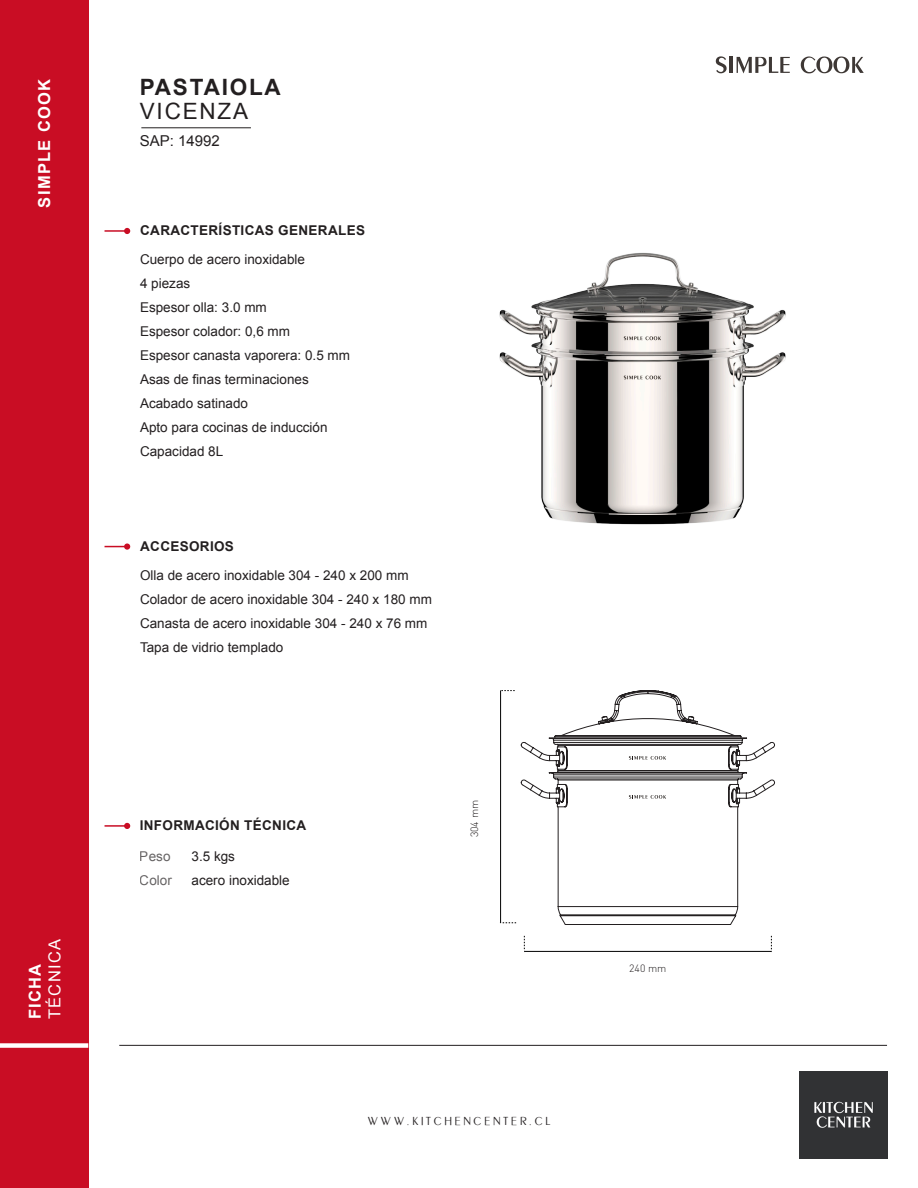
<style>
.page{position:relative;width:918px;height:1188px;background:#fff}
.page>*{position:absolute;margin:0;border:0;box-sizing:border-box;transform-origin:0 0}
.t1{font:700 22.5px "Arial";letter-spacing:.08em;color:#231f20}
.t2{font:22.5px "Arial";letter-spacing:.08em;color:#231f20}
.t3{font:700 16.5px "Arial";letter-spacing:.08em;color:#fff}
.t4{font:16.5px "Arial";letter-spacing:.08em;color:#fff}
.t5{font:15px "Arial";color:#231f20}
.t6{font:13.5px/24px "Arial";color:#231f20}
.t7{font:700 13.5px "Arial";letter-spacing:.025em;color:#231f20}
.t8{font:12.45px "Peignot";letter-spacing:.175em;color:#231f20}
.t9{font:300 10.5px "DIN";color:#231f20}
</style>
<div class="page">
<hr style="left:119px;top:1045px;width:768px;height:1px;background:#231f20">
<img style="left:800px;top:1072px;width:87px;height:87px">
<hr style="left:141px;top:127px;width:110px;height:1px;background:#231f20">
<div style="left:0;top:0;width:88px;height:1188px;background:#c90d24"></div>
<div style="left:0;top:1043px;width:88px;height:5px;background:#fff"></div>
<svg style="left:716px;top:56px;width:11px;height:17px"></svg>
<hr style="left:730px;top:57px;width:3px;height:16px;background:#3e3835">
<svg style="left:737px;top:57px;width:53px;height:16px"></svg>
<svg style="left:801px;top:56px;width:63px;height:17px"></svg>
<hr style="left:105px;top:230px;width:21px;height:2px;background:#c90d24">
<svg style="left:124px;top:228px;width:6px;height:6px"></svg>
<svg style="left:105px;top:546px;width:19px;height:1px"></svg>
<div style="left:124px;top:543px;width:6px;height:7px;background:#c90d24;border-radius:50%"></div>
<hr style="left:105px;top:825px;width:21px;height:2px;background:#c90d24">
<svg style="left:124px;top:823px;width:6px;height:6px"></svg>
<hr style="left:500px;top:690px;width:1px;height:233px;background:#000001">
<svg style="left:771px;top:936px;width:1px;height:16px"></svg>
<hr style="left:524px;top:951px;width:247px;height:1px;background:#000001">
<svg style="left:524px;top:936px;width:1px;height:16px"></svg>
<img style="left:499px;top:252px;width:287px;height:273px">
<svg style="left:557px;top:907px;width:182px;height:18px"></svg>
<svg style="left:521px;top:690px;width:254px;height:217px"></svg>
<svg style="left:553px;top:736px;width:190px;height:68px"></svg>
<p class="t3" style="left:33px;top:208px;width:130px;rotate:-90deg">SIMPLE COOK</p>
<p class="t4" style="left:44px;top:1019px;width:82px;rotate:-90deg">TÉCNICA</p>
<p class="t3" style="left:24px;top:1019px;width:57px;rotate:-90deg">FICHA</p>
<h1 class="t1" style="left:140px;top:73px;width:143px">PASTAIOLA</h1>
<h1 class="t2" style="left:140px;top:97px;width:110px">VICENZA</h1>
<p class="t5" style="left:140px;top:131px;width:82px">SAP: 14992</p>
<p class="t7" style="left:140px;top:222px;width:226px">CARACTERÍSTICAS GENERALES</p>
<p class="t6" style="left:140px;top:247px;width:167px">Cuerpo de acero inoxidable</p>
<p class="t6" style="left:140px;top:271px;width:52px">4 piezas</p>
<p class="t6" style="left:140px;top:295px;width:128px">Espesor olla: 3.0 mm</p>
<p class="t6" style="left:140px;top:319px;width:152px">Espesor colador: 0,6 mm</p>
<p class="t6" style="left:140px;top:343px;width:212px">Espesor canasta vaporera: 0.5 mm</p>
<p class="t6" style="left:140px;top:367px;width:170px">Asas de finas terminaciones</p>
<p class="t6" style="left:140px;top:391px;width:110px">Acabado satinado</p>
<p class="t6" style="left:140px;top:415px;width:189px">Apto para cocinas de inducción</p>
<p class="t6" style="left:140px;top:439px;width:85px">Capacidad 8L</p>
<p class="t7" style="left:140px;top:537px;width:95px">ACCESORIOS</p>
<p class="t6" style="left:140px;top:563px;width:270px">Olla de acero inoxidable 304 - 240 x 200 mm</p>
<p class="t6" style="left:140px;top:587px;width:293px">Colador de acero inoxidable 304 - 240 x 180 mm</p>
<p class="t6" style="left:140px;top:611px;width:289px">Canasta de acero inoxidable 304 - 240 x 76 mm</p>
<p class="t6" style="left:140px;top:635px;width:145px">Tapa de vidrio templado</p>
<p class="t7" style="left:140px;top:817px;width:168px">INFORMACIÓN TÉCNICA</p>
<p class="t6" style="left:192px;top:845px;width:45px">3.5 kgs</p>
<p class="t6" style="left:192px;top:869px;width:100px">acero inoxidable</p>
<p class="t6" style="left:140px;top:845px;width:34px">Peso<br>Color</p>
<p class="t9" style="left:468px;top:837px;width:39px;rotate:-90deg">304 mm</p>
<p class="t8" style="left:367px;top:1115px;width:185px">WWW.KITCHENCENTER.CL</p>
<p class="t9" style="left:629px;top:962px;width:39px">240 mm</p>
</div>
